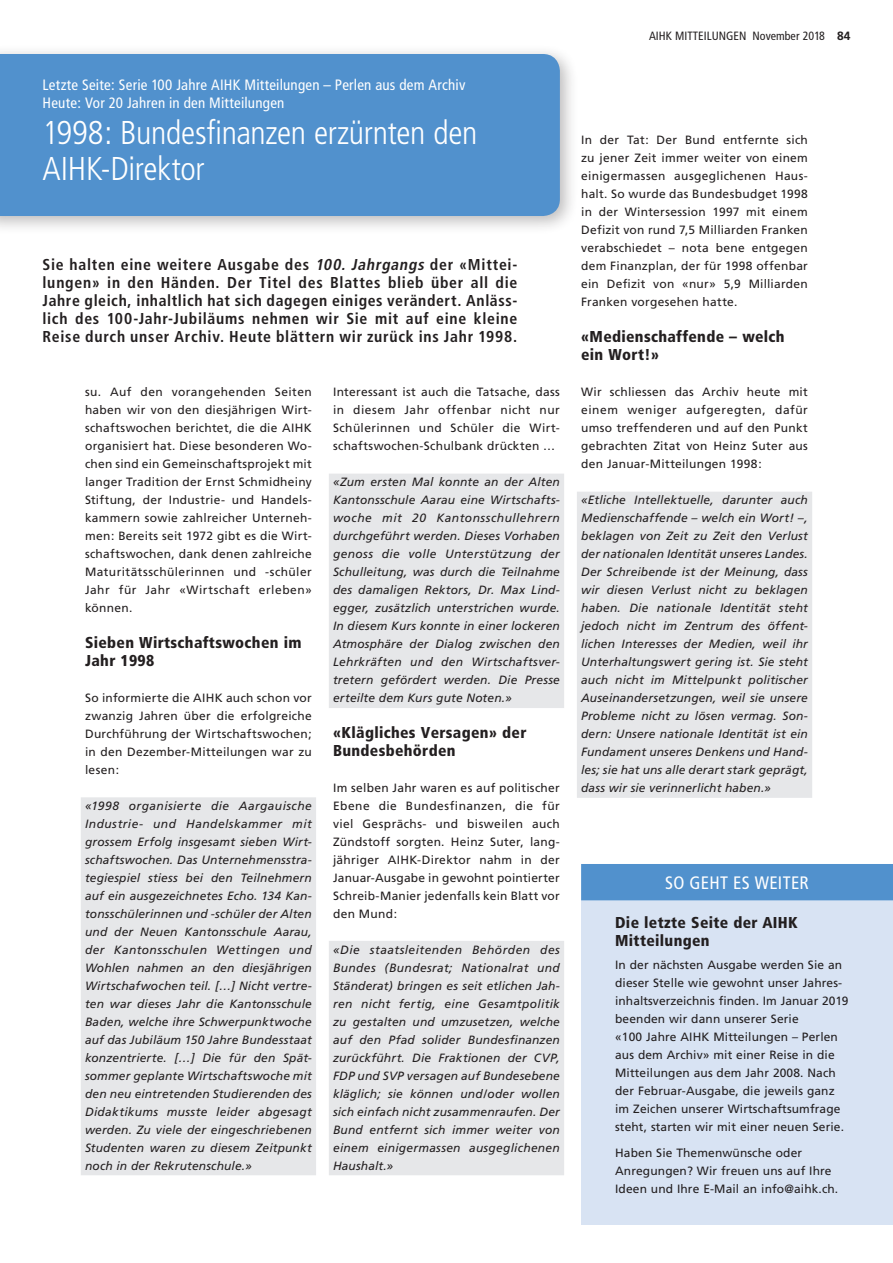
<style>
.page{position:relative;width:893px;height:1263px;background:#fff}
.page>*{position:absolute;margin:0;border:0;box-sizing:border-box;transform-origin:0 0}
.t1{font:300 condensed 33px/36px "Frutiger";letter-spacing:-.01em;color:#fff}
.t2{font:condensed 18px "Frutiger";letter-spacing:.015em;color:#fff}
.t3{font:700 condensed 15.75px/18px "Frutiger";letter-spacing:.045em;color:#231f20;text-align:justify}
.t4{font:900 condensed 15.75px/18px "Frutiger";letter-spacing:.02em;color:#231f20}
.t5{font:condensed 15px/18px "Frutiger";letter-spacing:.015em;color:#fff}
.t6{font:italic 12px/18px "Frutiger";letter-spacing:.015em;color:#231f20;text-align:justify}
.t7{font:12px/18px "Frutiger";letter-spacing:.01em;color:#231f20;text-align:justify}
.t8{font:condensed 12px "Frutiger";color:#231f20}
.s1{font-style:italic}
.s2{font-family:"Frutiger LT";font-weight:700;font-stretch:normal}
</style>
<div class="page">
<div style="left:0;top:44px;width:578px;height:191px;background:#231f20;opacity:.3"></div>
<div style="left:0;top:54px;width:560px;height:162px;background:#5191cd"></div>
<div style="left:329px;top:474px;width:235px;height:234px;background:#e6e7e9"></div>
<div style="left:329px;top:941px;width:235px;height:234px;background:#e6e7e9"></div>
<div style="left:577px;top:492px;width:235px;height:306px;background:#e6e7e9"></div>
<div style="left:81px;top:797px;width:235px;height:378px;background:#e6e7e9"></div>
<div style="left:581px;top:864px;width:312px;height:360px;background:#d8e3f3"></div>
<div style="left:581px;top:864px;width:312px;height:36px;background:#5191cd"></div>
<p class="t5" style="left:43px;top:76px;width:424px">Letzte Seite: Serie 100 Jahre AIHK Mitteilungen – Perlen aus dem Archiv<br>Heute: Vor 20 Jahren in den Mitteilungen</p>
<h1 class="t1" style="left:43px;top:115px;width:436px">1998: Bundesfinanzen erzürnten den<br>AIHK-Direktor</h1>
<p class="t3" style="left:43px;top:256px;width:476px">Sie halten eine weitere Ausgabe des <span class="s1">100. Jahrgangs</span> der «Mittei&shy;lungen» in den Händen. Der Titel des Blattes blieb über all die Jahre gleich, inhaltlich hat sich dagegen einiges verändert. Anläss&shy;lich des 100-Jahr-Jubiläums nehmen wir Sie mit auf eine kleine Reise durch unser Archiv. Heute blättern wir zurück ins Jahr 1998.</p>
<p class="t7" style="left:85px;top:383px;width:228px">su. Auf den vorangehenden Seiten haben wir von den diesjährigen Wirt&shy;schaftswochen berichtet, die die AIHK organisiert hat. Diese besonderen Wo&shy;chen sind ein Gemeinschaftsprojekt mit langer Tradition der Ernst Schmidheiny Stiftung, der Industrie- und Handels&shy;kammern sowie zahlreicher Unterneh&shy;men: Bereits seit 1972 gibt es die Wirt&shy;schaftswochen, dank denen zahlreiche Maturitätsschülerinnen und -schüler Jahr für Jahr «Wirtschaft erleben» können.</p>
<h3 class="t4" style="left:85px;top:633px;width:218px">Sieben Wirtschaftswochen im<br>Jahr 1998</h3>
<p class="t7" style="left:85px;top:689px;width:228px">So informierte die AIHK auch schon vor zwanzig Jahren über die erfolgreiche Durchführung der Wirtschaftswochen; in den Dezember-Mitteilungen war zu lesen:</p>
<p class="t6" style="left:85px;top:797px;width:228px">«1998 organisierte die Aargauische Industrie- und Handelskammer mit grossem Erfolg insgesamt sieben Wirt&shy;schaftswochen. Das Unternehmensstra&shy;tegiespiel stiess bei den Teilnehmern auf ein ausgezeichnetes Echo. 134 Kan&shy;tonsschülerinnen und -schüler der Alten und der Neuen Kantonsschule Aarau, der Kantonsschulen Wettingen und Wohlen nahmen an den diesjährigen Wirtschafwochen teil. […] Nicht vertre&shy;ten war dieses Jahr die Kantonsschule Baden, welche ihre Schwerpunktwoche auf das Jubiläum 150 Jahre Bundesstaat konzentrierte. […] Die für den Spät&shy;sommer geplante Wirtschaftswoche mit den neu eintretenden Studierenden des Didaktikums musste leider abgesagt werden. Zu viele der eingeschriebenen Studenten waren zu diesem Zeitpunkt noch in der Rekrutenschule.»</p>
<p class="t7" style="left:333px;top:383px;width:228px">Interessant ist auch die Tatsache, dass in diesem Jahr offenbar nicht nur Schülerinnen und Schüler die Wirt&shy;schaftswochen-Schulbank drückten …</p>
<p class="t6" style="left:333px;top:473px;width:228px">«Zum ersten Mal konnte an der Alten Kantonsschule Aarau eine Wirtschafts&shy;woche mit 20 Kantonsschullehrern durchgeführt werden. Dieses Vorhaben genoss die volle Unterstützung der Schulleitung, was durch die Teilnahme des damaligen Rektors, Dr. Max Lind&shy;egger, zusätzlich unterstrichen wurde.<br>In diesem Kurs konnte in einer lockeren Atmosphäre der Dialog zwischen den Lehrkräften und den Wirtschaftsver&shy;tretern gefördert werden. Die Presse erteilte dem Kurs gute Noten.»</p>
<h3 class="t4" style="left:333px;top:723px;width:195px">«Klägliches Versagen» der<br>Bundesbehörden</h3>
<p class="t7" style="left:333px;top:779px;width:228px">Im selben Jahr waren es auf politischer Ebene die Bundesfinanzen, die für viel Gesprächs- und bisweilen auch Zündstoff sorgten. Heinz Suter, lang&shy;jähriger AIHK-Direktor nahm in der Januar-Ausgabe in gewohnt pointierter Schreib-Manier jedenfalls kein Blatt vor den Mund:</p>
<p class="t6" style="left:333px;top:941px;width:228px">«Die staatsleitenden Behörden des Bundes (Bundesrat; Nationalrat und Ständerat) bringen es seit etlichen Jah&shy;ren nicht fertig, eine Gesamtpolitik zu gestalten und umzusetzen, welche auf den Pfad solider Bundesfinanzen zurückführt. Die Fraktionen der CVP, FDP und SVP versagen auf Bundesebene kläglich; sie können und/oder wollen sich einfach nicht zusammenraufen. Der Bund entfernt sich immer weiter von einem einigermassen ausgeglichenen Haushalt.»</p>
<p class="t8" style="left:649px;top:29px;width:203px">AIHK MITTEILUNGEN November 2018 <span class="s2">84</span></p>
<p class="t7" style="left:581px;top:131px;width:228px">In der Tat: Der Bund entfernte sich zu jener Zeit immer weiter von einem einigermassen ausgeglichenen Haus&shy;halt. So wurde das Bundesbudget 1998 in der Wintersession 1997 mit einem Defizit von rund 7,5 Milliarden Franken verabschiedet – nota bene entgegen dem Finanzplan, der für 1998 offenbar ein Defizit von «nur» 5,9 Milliarden Franken vorgesehen hatte.</p>
<h3 class="t4" style="left:581px;top:327px;width:205px">«Medienschaffende – welch ein Wort!»</h3>
<p class="t7" style="left:581px;top:383px;width:228px">Wir schliessen das Archiv heute mit einem weniger aufgeregten, dafür umso treffenderen und auf den Punkt gebrachten Zitat von Heinz Suter aus den Januar-Mitteilungen 1998:</p>
<p class="t6" style="left:581px;top:491px;width:228px">«Etliche Intellektuelle, darunter auch Medienschaffende – welch ein Wort! –, beklagen von Zeit zu Zeit den Verlust der nationalen Identität unseres Landes.<br>Der Schreibende ist der Meinung, dass wir diesen Verlust nicht zu beklagen haben. Die nationale Identität steht jedoch nicht im Zentrum des öffent&shy;lichen Interesses der Medien, weil ihr Unterhaltungswert gering ist. Sie steht auch nicht im Mittelpunkt politischer Auseinandersetzungen, weil sie unsere Probleme nicht zu lösen vermag. Son&shy;dern: Unsere nationale Identität ist ein Fundament unseres Denkens und Hand&shy;les; sie hat uns alle derart stark geprägt, dass wir sie verinnerlicht haben.»</p>
<h2 class="t2" style="left:665px;top:872px;width:145px">SO GEHT ES WEITER</h2>
<h3 class="t4" style="left:615px;top:914px;width:184px">Die letzte Seite der AIHK<br>Mitteilungen</h3>
<p class="t7" style="left:615px;top:955px;width:235px;text-align:left">In der nächsten Ausgabe werden Sie an dieser Stelle wie gewohnt unser Jahres&shy;inhaltsverzeichnis finden. Im Januar 2019 beenden wir dann unserer Serie<br>«100 Jahre AIHK Mitteilungen – Perlen aus dem Archiv» mit einer Reise in die Mitteilungen aus dem Jahr 2008. Nach der Februar-Ausgabe, die jeweils ganz im Zeichen unserer Wirtschaftsumfrage steht, starten wir mit einer neuen Serie.</p>
<p class="t7" style="left:615px;top:1144px;width:225px;text-align:left">Haben Sie Themenwünsche oder<br>Anregungen? Wir freuen uns auf Ihre<br>Ideen und Ihre E-Mail an info@aihk.ch.</p>
</div>
